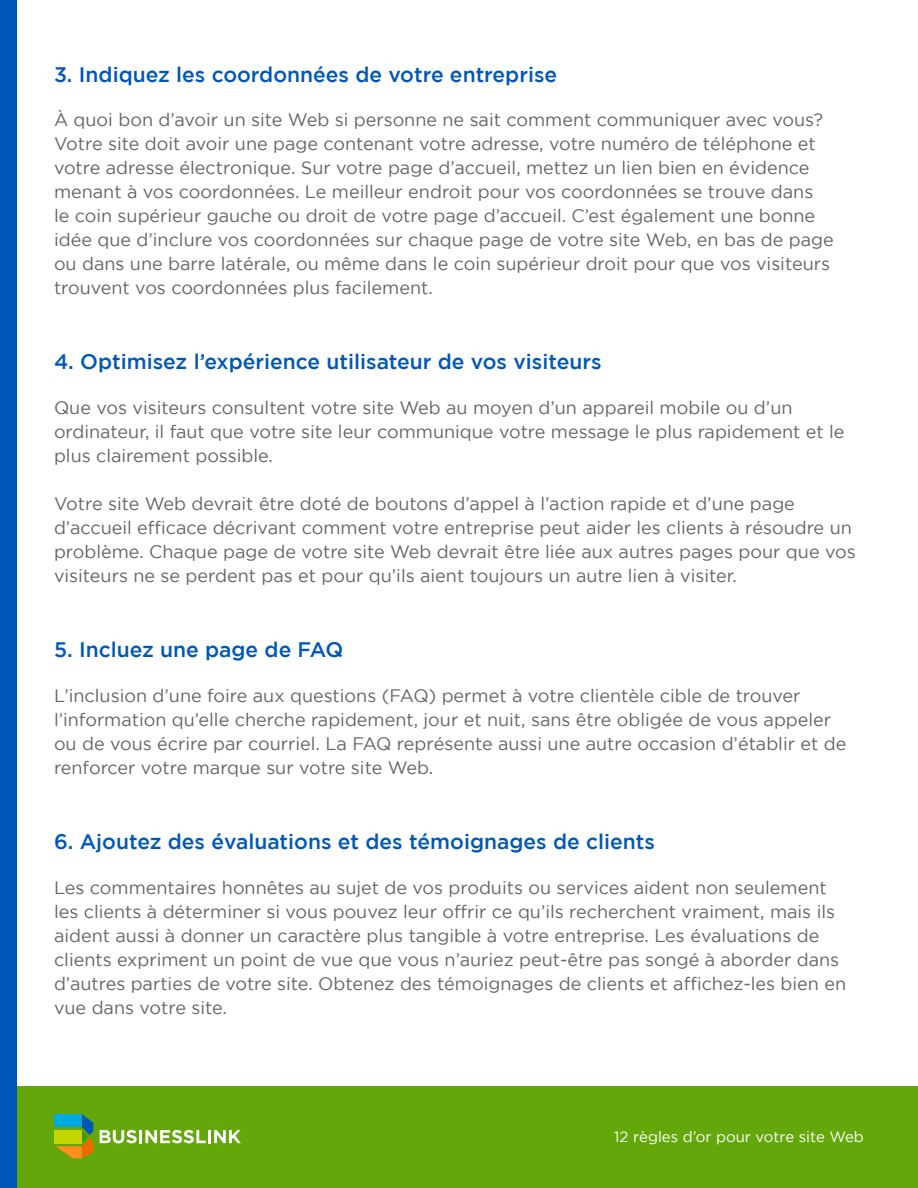
<style>
.page{position:relative;width:918px;height:1188px;background:#fff}
.page>*{position:absolute;margin:0;border:0;box-sizing:border-box;transform-origin:0 0}
.t1{font:500 21px "Gotham";color:#0057b7}
.t2{font:18px/24px "Gotham";color:#646566}
.t3{font:15px "Gotham";color:#fff}
</style>
<div class="page">
<div style="left:0;top:1086px;width:918px;height:102px;background:#64a70b"></div>
<div style="left:0;top:0;width:16px;height:1188px;background:#0057b7"></div>
<svg style="left:54px;top:1114px;width:39px;height:44px"></svg>
<svg style="left:100px;top:1130px;width:141px;height:13px"></svg>
<p class="t1" style="left:54px;top:63px;width:505px">3. Indiquez les coordonnées de votre entreprise</p>
<p class="t2" style="left:54px;top:107px;width:781px">À quoi bon d’avoir un site Web si personne ne sait comment communiquer avec vous?<br>Votre site doit avoir une page contenant votre adresse, votre numéro de téléphone et votre adresse électronique. Sur votre page d’accueil, mettez un lien bien en évidence menant à vos coordonnées. Le meilleur endroit pour vos coordonnées se trouve dans<br>le coin supérieur gauche ou droit de votre page d’accueil. C’est également une bonne idée que d’inclure vos coordonnées sur chaque page de votre site Web, en bas de page ou dans une barre latérale, ou même dans le coin supérieur droit pour que vos visiteurs trouvent vos coordonnées plus facilement.</p>
<p class="t1" style="left:54px;top:350px;width:549px">4. Optimisez l’expérience utilisateur de vos visiteurs</p>
<p class="t2" style="left:54px;top:395px;width:792px">Que vos visiteurs consultent votre site Web au moyen d’un appareil mobile ou d’un ordinateur, il faut que votre site leur communique votre message le plus rapidement et le plus clairement possible.</p>
<p class="t2" style="left:54px;top:491px;width:803px">Votre site Web devrait être doté de boutons d’appel à l’action rapide et d’une page d’accueil efficace décrivant comment votre entreprise peut aider les clients à résoudre un problème. Chaque page de votre site Web devrait être liée aux autres pages pour que vos visiteurs ne se perdent pas et pour qu’ils aient toujours un autre lien à visiter.</p>
<p class="t1" style="left:54px;top:638px;width:291px">5. Incluez une page de FAQ</p>
<p class="t2" style="left:54px;top:683px;width:794px">L’inclusion d’une foire aux questions (FAQ) permet à votre clientèle cible de trouver l’information qu’elle cherche rapidement, jour et nuit, sans être obligée de vous appeler ou de vous écrire par courriel. La FAQ représente aussi une autre occasion d’établir et de renforcer votre marque sur votre site Web.</p>
<p class="t1" style="left:54px;top:830px;width:602px">6. Ajoutez des évaluations et des témoignages de clients</p>
<p class="t2" style="left:54px;top:875px;width:794px">Les commentaires honnêtes au sujet de vos produits ou services aident non seulement les clients à déterminer si vous pouvez leur offrir ce qu’ils recherchent vraiment, mais ils aident aussi à donner un caractère plus tangible à votre entreprise. Les évaluations de clients expriment un point de vue que vous n’auriez peut-être pas songé à aborder dans d’autres parties de votre site. Obtenez des témoignages de clients et affichez-les bien en vue dans votre site.</p>
<p class="t3" style="left:614px;top:1128px;width:251px">12 règles d’or pour votre site Web</p>
</div>
